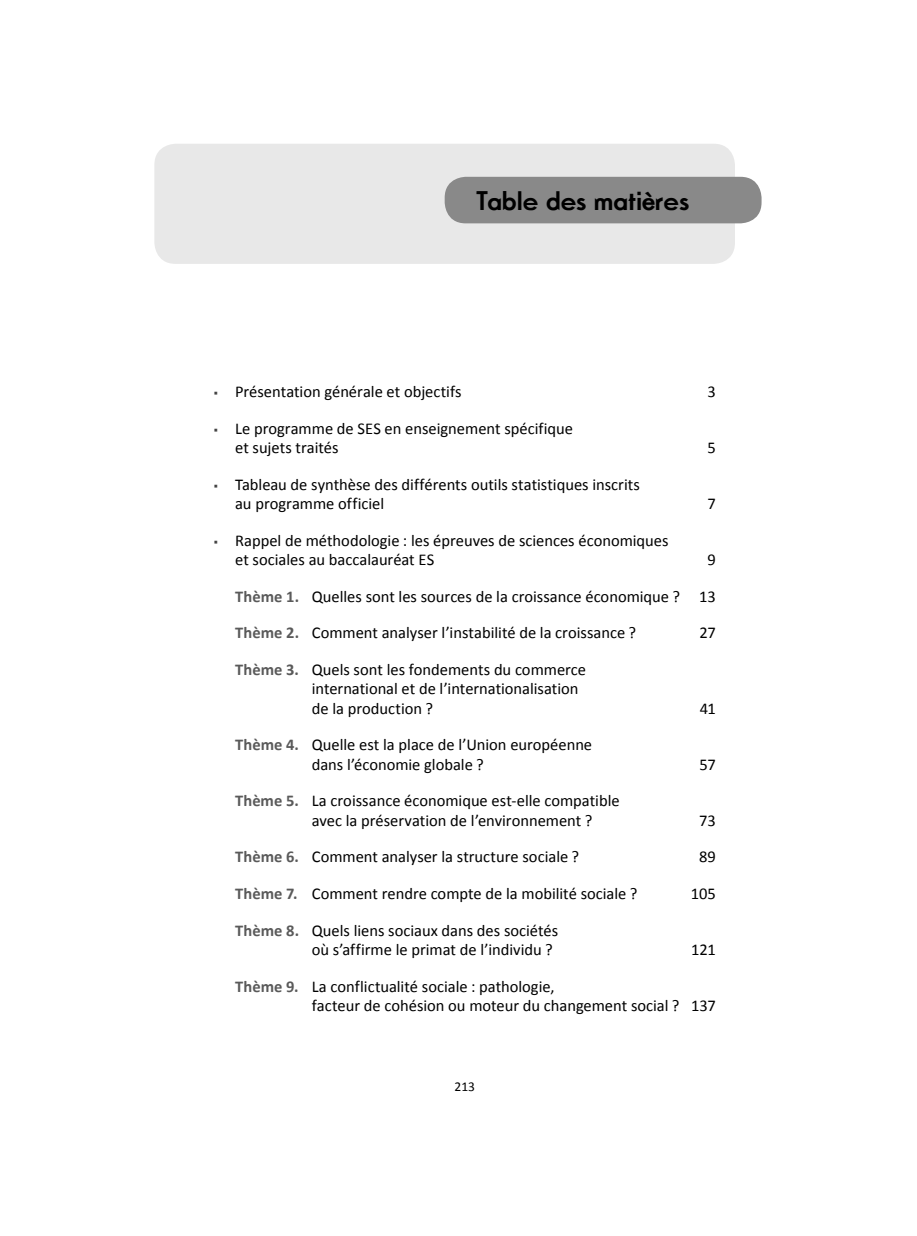
<style>
.page{position:relative;width:917px;height:1236px;background:#fff}
.page>*{position:absolute;margin:0;border:0;box-sizing:border-box;transform-origin:0 0}
.t1{font:700 25.5px "Movement";letter-spacing:-.005em;color:#000}
.t2{font:16.5px/19.5px "Calibri";color:#000}
.t3{font:13.5px "Calibri";color:#000}
.s1{font-size:12px;color:#434343}
.s2{font-weight:700;color:#5a5a5a}
</style>
<div class="page">
<div style="left:154px;top:144px;width:581px;height:120px;background:#e8e8e8;border-radius:21px"></div>
<div style="left:445px;top:177px;width:316px;height:46px;background:#898989;border-radius:21px"></div>
<h1 class="t1" style="left:476px;top:184px;width:215px">Table des matières</h1>
<p class="t2" style="left:214px;top:382px;width:249px"><span class="s1">▪</span> Présentation générale et objectifs</p>
<p class="t2" style="left:707px;top:382px;width:10px">3</p>
<p class="t2" style="left:235px;top:418px;width:339px;text-indent:-21px"><span class="s1">▪</span> Le programme de SES en enseignement spécifique et sujets traités</p>
<p class="t2" style="left:707px;top:438px;width:10px">5</p>
<p class="t2" style="left:235px;top:474px;width:406px;text-indent:-21px"><span class="s1">▪</span> Tableau de synthèse des différents outils statistiques inscrits au programme officiel</p>
<p class="t2" style="left:707px;top:494px;width:10px">7</p>
<p class="t2" style="left:235px;top:530px;width:435px;text-indent:-21px"><span class="s1">▪</span> Rappel de méthodologie : les épreuves de sciences économiques et sociales au baccalauréat ES</p>
<p class="t2" style="left:707px;top:550px;width:10px">9</p>
<p class="t2" style="left:235px;top:586px;width:482px"><span class="s2">Thème 1.</span> Quelles sont les sources de la croissance économique ? 13</p>
<p class="t2" style="left:235px;top:623px;width:402px"><span class="s2">Thème 2.</span> Comment analyser l’instabilité de la croissance ?</p>
<p class="t2" style="left:699px;top:623px;width:18px">27</p>
<p class="t2" style="left:312px;top:659px;width:276px;text-indent:-77px"><span class="s2">Thème 3.</span> Quels sont les fondements du commerce international et de l’internationalisation de la production ?</p>
<p class="t2" style="left:700px;top:698px;width:18px">41</p>
<p class="t2" style="left:312px;top:735px;width:282px;text-indent:-77px"><span class="s2">Thème 4.</span> Quelle est la place de l’Union européenne dans l’économie globale ?</p>
<p class="t2" style="left:312px;top:791px;width:309px;text-indent:-77px"><span class="s2">Thème 5.</span> La croissance économique est-elle compatible avec la préservation de l’environnement ?</p>
<p class="t2" style="left:699px;top:754px;width:18px">57</p>
<p class="t2" style="left:699px;top:810px;width:18px">73</p>
<p class="t2" style="left:235px;top:847px;width:345px"><span class="s2">Thème 6.</span> Comment analyser la structure sociale ?</p>
<p class="t2" style="left:699px;top:847px;width:18px">89</p>
<p class="t2" style="left:235px;top:883px;width:404px"><span class="s2">Thème 7.</span> Comment rendre compte de la mobilité sociale ?</p>
<p class="t2" style="left:691px;top:883px;width:26px">105</p>
<p class="t2" style="left:312px;top:920px;width:248px;text-indent:-77px"><span class="s2">Thème 8.</span> Quels liens sociaux dans des sociétés où s’affirme le primat de l’individu ?</p>
<p class="t2" style="left:691px;top:939px;width:26px">121</p>
<p class="t2" style="left:312px;top:976px;width:405px;text-indent:-77px"><span class="s2">Thème 9.</span> La conflictualité sociale : pathologie,<br>facteur de cohésion ou moteur du changement social ? 137</p>
<p class="t3" style="left:454px;top:1078px;width:22px">213</p>
</div>
